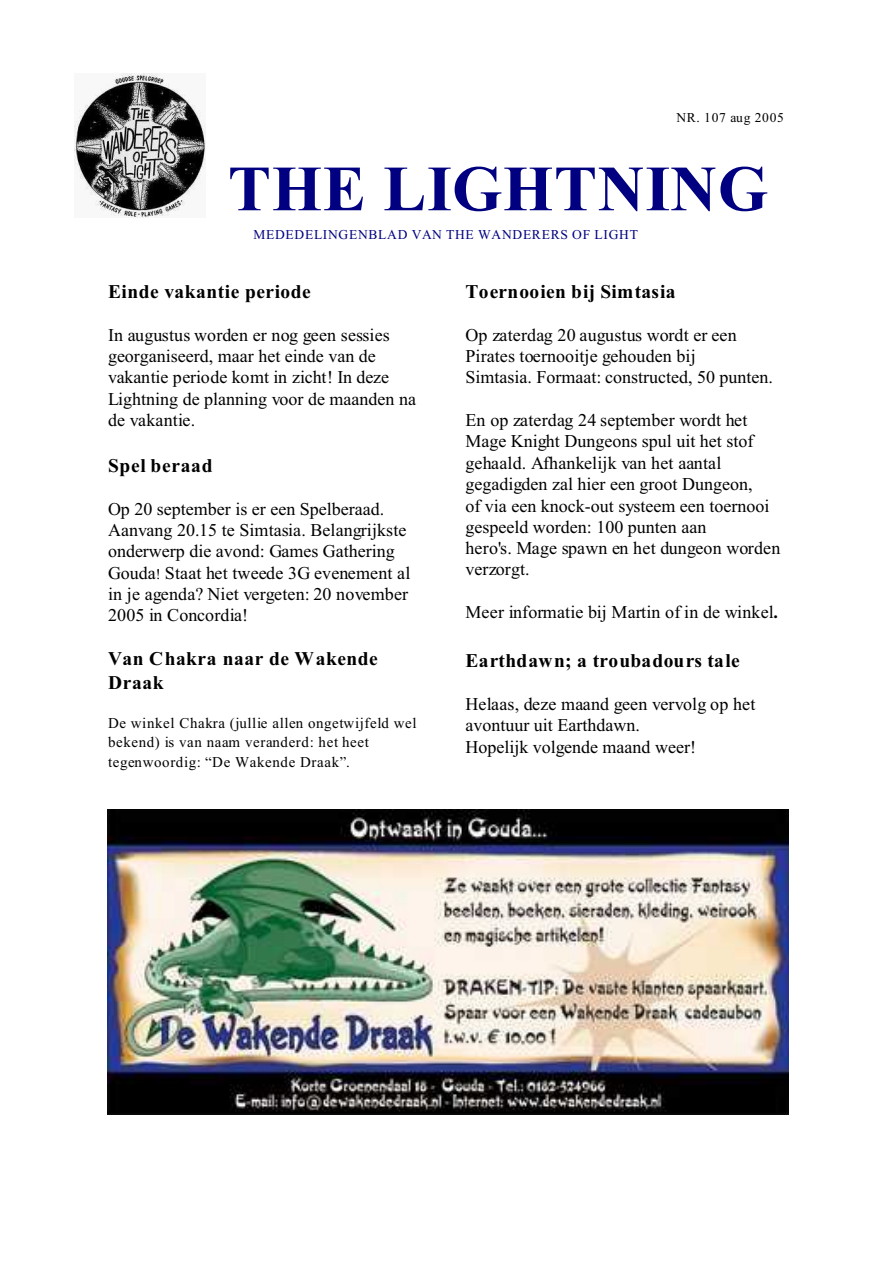
<style>
.page{position:relative;width:894px;height:1263px;background:#fff}
.page>*{position:absolute;margin:0;border:0;box-sizing:border-box;transform-origin:0 0}
.t1{font:700 64.5px "Times New Roman";letter-spacing:.015em;color:#000080}
.t2{font:700 19.5px/24.6px "Times New Roman";letter-spacing:.03em;color:#000}
.t3{font:18px/21.3px "Times New Roman";color:#000}
.t4{font:15px/19.2px "Times New Roman";letter-spacing:.04em;color:#000}
.t5{font:13.5px "Times New Roman";letter-spacing:.055em;color:#000080}
.t6{font:13.5px "Times New Roman";letter-spacing:.055em;color:#000}
.s1{font-size:15px}
.s2{font-weight:700}
</style>
<div class="page">
<img style="left:75px;top:74px;width:130px;height:144px">
<img style="left:108px;top:810px;width:681px;height:304px">
<p class="t6" style="left:676px;top:113px;width:109px">NR. 107 aug 2005</p>
<h1 class="t1" style="left:228px;top:167px;width:542px">THE LIGHTNING</h1>
<p class="t5" style="left:253px;top:229px;width:386px">MEDEDELINGENBLAD VAN THE WANDERERS OF LIGHT</p>
<p class="t2" style="left:108px;top:281px;width:204px">Einde vakantie periode</p>
<p class="t3" style="left:108px;top:326px;width:310px">In augustus worden er nog geen sessies georganiseerd, maar het einde van de vakantie periode komt in zicht! In deze Lightning de planning voor de maanden na de vakantie.</p>
<p class="t2" style="left:108px;top:455px;width:106px">Spel beraad</p>
<p class="t3" style="left:108px;top:500px;width:304px">Op 20 september is er een Spelberaad.<br>Aanvang 20.15 te Simtasia. Belangrijkste onderwerp die avond: Games Gathering Gouda<span class="s1">!</span> Staat het tweede 3G evenement al in je agenda? Niet vergeten: 20 november 2005 in Concordia!</p>
<p class="t2" style="left:108px;top:648px;width:271px">Van Chakra naar de Wakende<br>Draak</p>
<p class="t4" style="left:108px;top:715px;width:310px">De winkel Chakra (jullie allen ongetwijfeld wel bekend) is van naam veranderd: het heet tegenwoordig: “De Wakende Draak”.</p>
<p class="t2" style="left:465px;top:281px;width:212px">Toernooien bij Simtasia</p>
<p class="t3" style="left:465px;top:326px;width:309px">Op zaterdag 20 augustus wordt er een<br>Pirates toernooitje gehouden bij<br>Simtasia. Formaat: constructed, 50 punten.</p>
<p class="t3" style="left:465px;top:411px;width:316px">En op zaterdag 24 september wordt het Mage Knight Dungeons spul uit het stof gehaald. Afhankelijk van het aantal gegadigden zal hier een groot Dungeon,<br>of via een knock-out systeem een toernooi gespeeld worden: 100 punten aan<br>hero's. Mage spawn en het dungeon worden verzorgt.</p>
<p class="t3" style="left:465px;top:603px;width:314px">Meer informatie bij Martin of in de winkel<span class="s2">.</span></p>
<p class="t2" style="left:465px;top:650px;width:276px">Earthdawn; a troubadours tale</p>
<p class="t3" style="left:465px;top:695px;width:292px">Helaas, deze maand geen vervolg op het avontuur uit Earthdawn.<br>Hopelijk volgende maand weer!</p>
</div>
